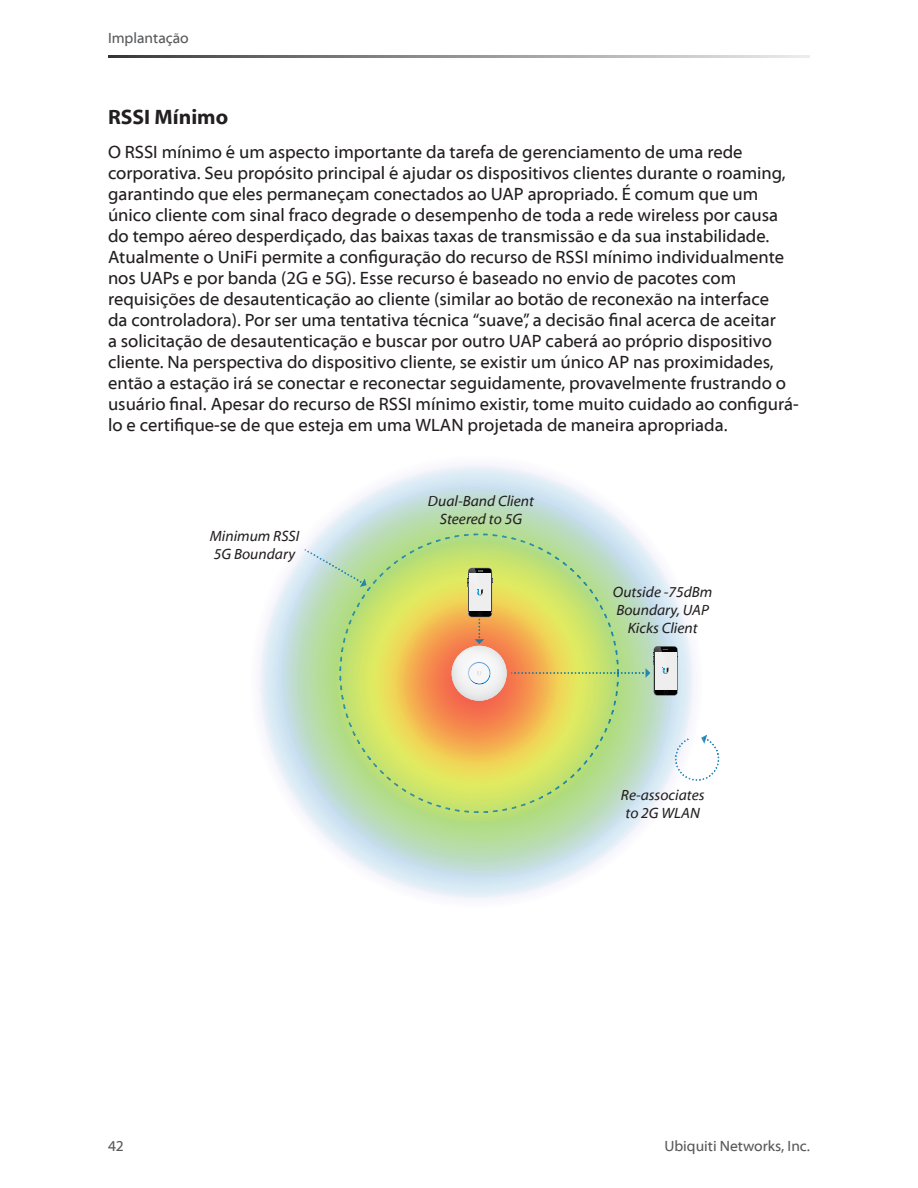
<style>
.page{position:relative;width:918px;height:1188px;background:#fff}
.page>*{position:absolute;margin:0;border:0;box-sizing:border-box;transform-origin:0 0}
.Heading_1{font:700 21px "Myriad Web Pro";color:#231f20}
.Body{font:18px/21px "Myriad Web Pro";color:#231f20}
.t1{font:italic 15px/18px "Myriad Web Pro";color:#231f20;text-align:center}
.t2{font:15px "Myriad Web Pro";color:#57585a}
</style>
<div class="page">
<svg style="left:108px;top:56px;width:702px;height:1px"></svg>
<svg style="left:388px;top:466px;width:177px;height:19px"></svg>
<svg style="left:260px;top:594px;width:304px;height:304px"></svg>
<svg style="left:279px;top:485px;width:389px;height:394px"></svg>
<svg style="left:314px;top:533px;width:324px;height:311px;background:#c4e1c4"></svg>
<svg style="left:328px;top:533px;width:297px;height:297px;background:#b8dc94"></svg>
<svg style="left:364px;top:579px;width:224px;height:215px;background:#cde36b"></svg>
<svg style="left:303px;top:548px;width:64px;height:39px;background:#beddc7"></svg>
<svg style="left:387px;top:568px;width:333px;height:214px;background:#ddd28c"></svg>
<p class="t2" style="left:108px;top:30px;width:82px">Implantação</p>
<p class="Heading_1" style="left:108px;top:105px;width:122px">RSSI Mínimo</p>
<p class="Body" style="left:108px;top:142px;width:692px">O RSSI mínimo é um aspecto importante da tarefa de gerenciamento de uma rede corporativa. Seu propósito principal é ajudar os dispositivos clientes durante o roaming, garantindo que eles permaneçam conectados ao UAP apropriado. É comum que um único cliente com sinal fraco degrade o desempenho de toda a rede wireless por causa do tempo aéreo desperdiçado, das baixas taxas de transmissão e da sua instabilidade.<br>Atualmente o UniFi permite a configuração do recurso de RSSI mínimo individualmente nos UAPs e por banda (2G e 5G). Esse recurso é baseado no envio de pacotes com requisições de desautenticação ao cliente (similar ao botão de reconexão na interface<br>da controladora). Por ser uma tentativa técnica “suave”, a decisão final acerca de aceitar<br>a solicitação de desautenticação e buscar por outro UAP caberá ao próprio dispositivo cliente. Na perspectiva do dispositivo cliente, se existir um único AP nas proximidades, então a estação irá se conectar e reconectar seguidamente, provavelmente frustrando o usuário final. Apesar do recurso de RSSI mínimo existir, tome muito cuidado ao configurá&shy;lo e certifique-se de que esteja em uma WLAN projetada de maneira apropriada.</p>
<p class="t1" style="left:210px;top:528px;width:91px;text-align:left">Minimum RSSI<br>5G Boundary</p>
<p class="t1" style="left:428px;top:492px;width:108px">Dual-Band Client<br>Steered to 5G</p>
<p class="t1" style="left:613px;top:583px;width:101px">Outside -75dBm<br>Boundary, UAP<br>Kicks Client</p>
<p class="t1" style="left:621px;top:786px;width:85px">Re-associates to 2G WLAN</p>
<p class="t2" style="left:108px;top:1138px;width:17px">42</p>
<p class="t2" style="left:664px;top:1138px;width:147px">Ubiquiti Networks, Inc.</p>
</div>
